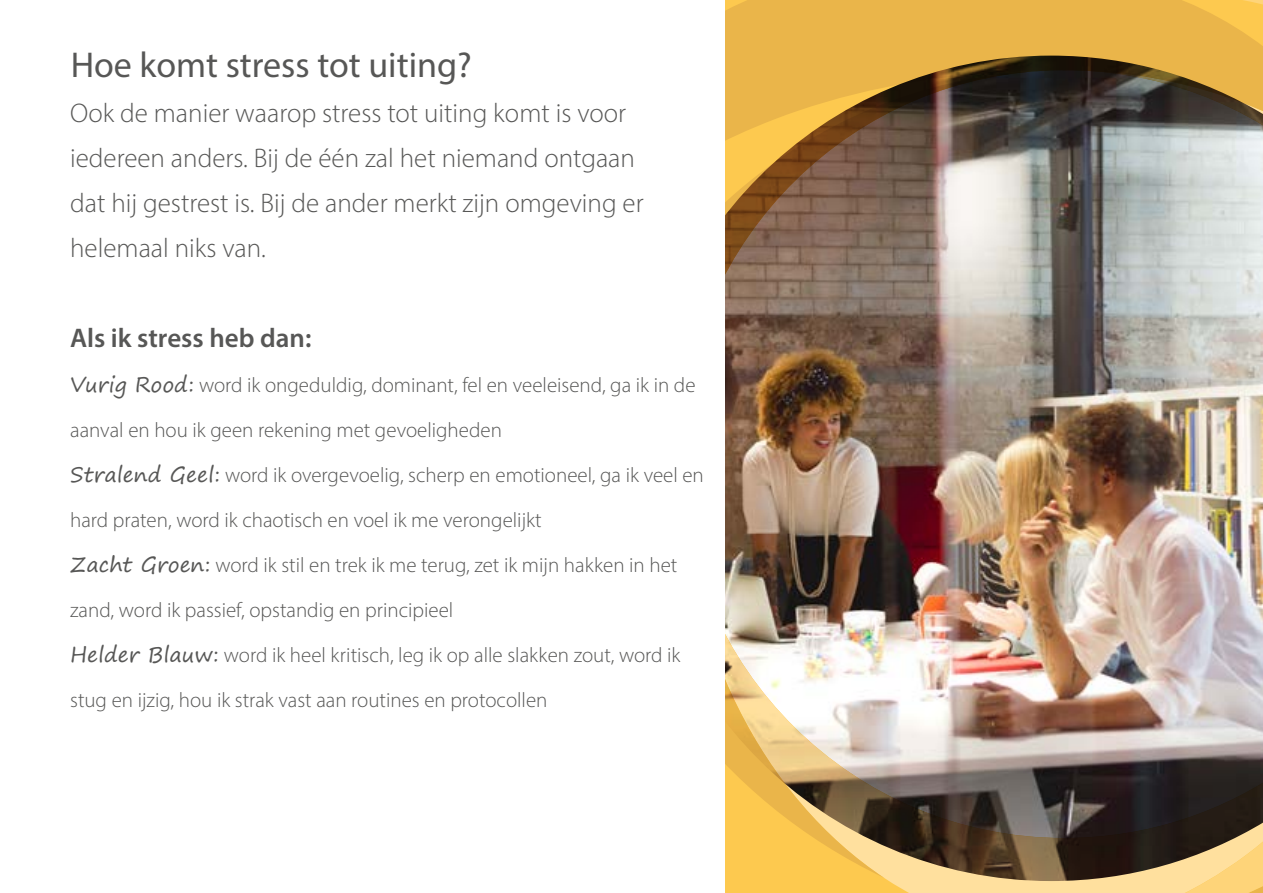
<style>
.page{position:relative;width:1263px;height:893px;background:#fff}
.page>*{position:absolute;margin:0;border:0;box-sizing:border-box;transform-origin:0 0}
.t1{font:36px "Myriad Pro";color:#575756}
.t2{font:300 27px/45px "Myriad Pro";color:#575756}
.t3{font:600 27px "Myriad Pro";color:#575756}
.t4{font:300 21px/45px "Myriad Pro";color:#575756}
.s1{font-family:"Segoe Print";font-weight:400}
</style>
<div class="page">
<svg style="left:738px;top:881px;width:303px;height:12px;background:#fdd374"></svg>
<div style="left:725px;top:0;width:175px;height:56px;background:#eab54a"></div>
<svg style="left:900px;top:0;width:363px;height:56px;background:#ebb64a"></svg>
<svg style="left:725px;top:881px;width:13px;height:12px"></svg>
<img style="left:725px;top:56px;width:538px;height:825px">
<h1 class="t1" style="left:71px;top:42px;width:403px">Hoe komt stress tot uiting?</h1>
<p class="t2" style="left:70px;top:90px;width:575px">Ook de manier waarop stress tot uiting komt is voor iedereen anders. Bij de één zal het niemand ontgaan dat hij gestrest is. Bij de ander merkt zijn omgeving er helemaal niks van.</p>
<p class="t3" style="left:70px;top:320px;width:243px">Als ik stress heb dan:</p>
<p class="t4" style="left:70px;top:362px;width:635px"><span class="s1">Vurig Rood:</span> word ik ongeduldig, dominant, fel en veeleisend, ga ik in de aanval en hou ik geen rekening met gevoeligheden<br><span class="s1">Stralend Geel:</span> word ik overgevoelig, scherp en emotioneel, ga ik veel en hard praten, word ik chaotisch en voel ik me verongelijkt<br><span class="s1">Zacht Groen:</span> word ik stil en trek ik me terug, zet ik mijn hakken in het zand, word ik passief, opstandig en principieel<br><span class="s1">Helder Blauw:</span> word ik heel kritisch, leg ik op alle slakken zout, word ik stug en ijzig, hou ik strak vast aan routines en protocollen</p>
</div>
